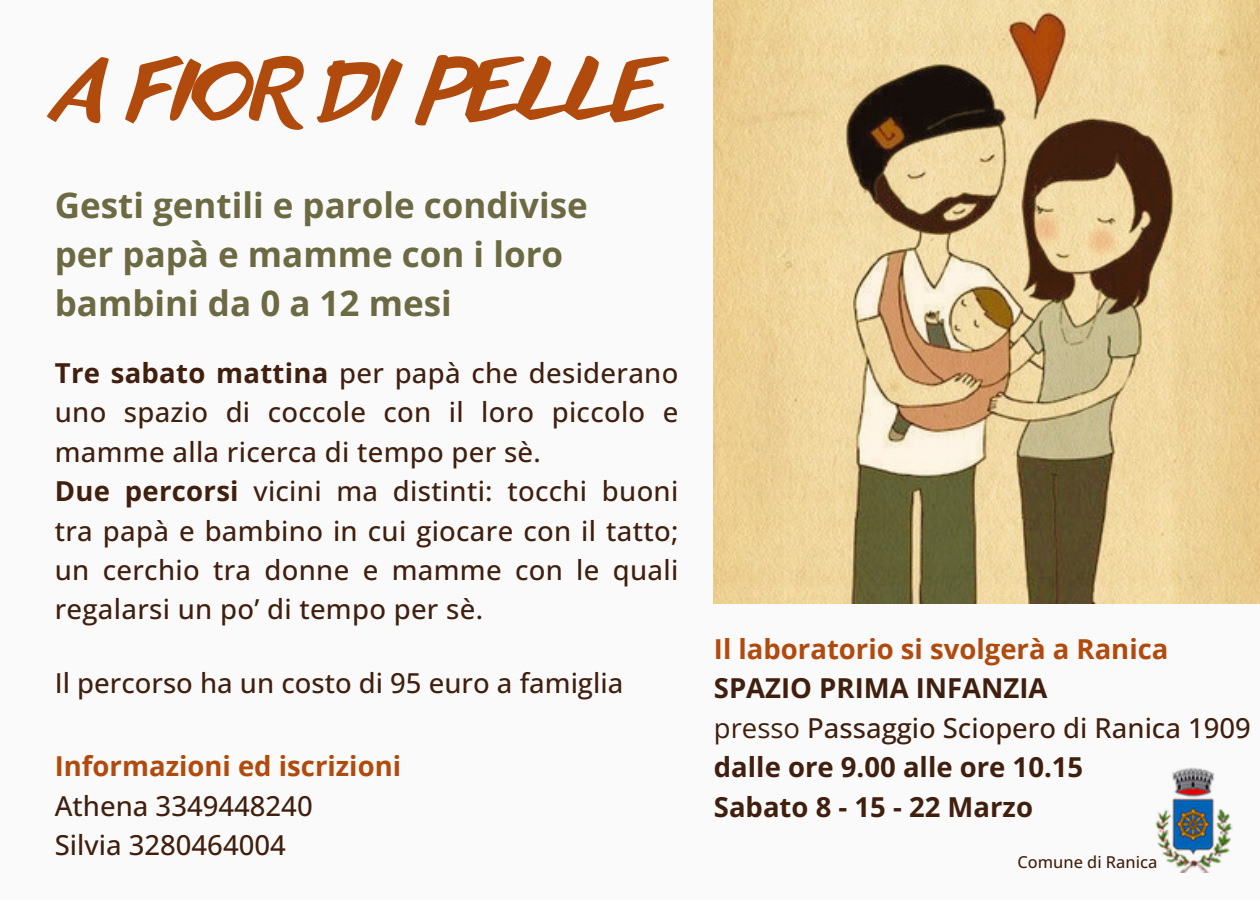
<style>
.page{position:relative;width:1260px;height:900px;background:#fafafa}
.page>*{position:absolute;margin:0;border:0;box-sizing:border-box;transform-origin:0 0}
.t1{font:81px "Anothershabby";color:#b14a0d}
.t2{font:700 35px/48.8px "Open Sans";color:#6c6a43}
.t3{font:500 27.5px/39.5px "Open Sans";letter-spacing:.01em;color:#401f0e}
.t4{font:700 27.5px/39.5px "Open Sans";color:#401f0e}
.t5{font:500 16.5px "Open Sans";color:#401f0e}
.s1{font-weight:700}
.s2{font-weight:700;color:#b14a0d}
.s3{color:#b14a0d}
.s4{font-weight:400}
.s5{font-weight:500}
</style>
<div class="page">
<img style="left:714px;top:0;width:546px;height:604px">
<img style="left:1155px;top:767px;width:78px;height:105px">
<h1 class="t1" style="left:55px;top:47px;width:611px">A FIOR DI PELLE</h1>
<h3 class="t2" style="left:55px;top:180px;width:535px">Gesti gentili e parole condivise per papà e mamme con i loro bambini da 0 a 12 mesi</h3>
<h3 class="t3" style="left:55px;top:353px;width:625px"><span class="s1">Tre sabato mattina</span> per papà che desiderano uno spazio di coccole con il loro piccolo e mamme alla ricerca di tempo per sè.<br><span class="s1">Due percorsi</span> vicini ma distinti: tocchi buoni tra papà e bambino in cui giocare con il tatto; un cerchio tra donne e mamme con le quali regalarsi un po’ di tempo per sè.</h3>
<h3 class="t3" style="left:55px;top:663px;width:570px">Il percorso ha un costo di 95 euro a famiglia</h3>
<p class="t3" style="left:55px;top:746px;width:348px"><span class="s2">Informazioni ed iscrizioni<br></span>Athena 3349448240<br>Silvia 3280464004</p>
<h2 class="t4" style="left:714px;top:629px;width:539px"><span class="s3">Il laboratorio si svolgerà a Ranica<br></span>SPAZIO PRIMA INFANZIA<br><span class="s4">presso</span> <span class="s5">Passaggio Sciopero di Ranica 1909 </span>dalle ore 9.00 alle ore 10.15<br>Sabato 8 - 15 - 22 Marzo</h2>
<h4 class="t5" style="left:1018px;top:850px;width:141px">Comune di Ranica</h4>
</div>
